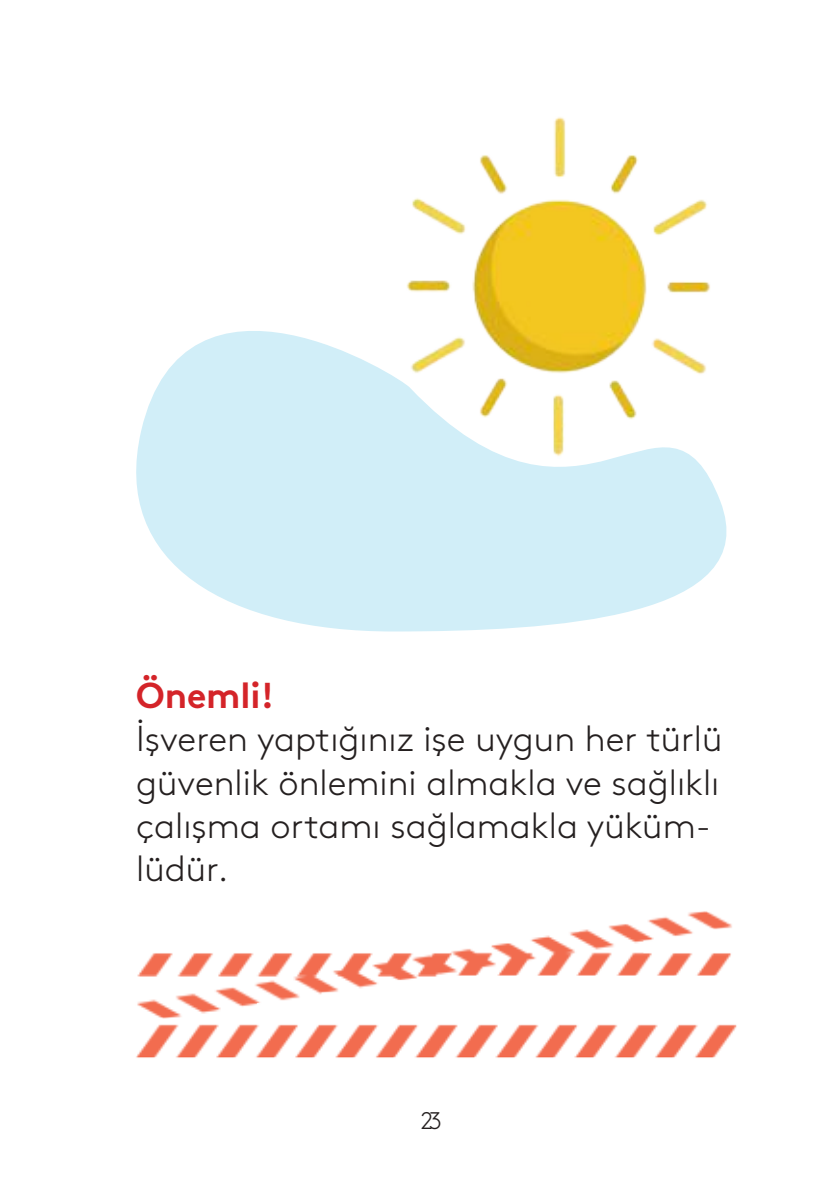
<style>
.page{position:relative;width:840px;height:1191px;background:#fff}
.page>*{position:absolute;margin:0;border:0;box-sizing:border-box;transform-origin:0 0}
.t1{font:300 36px/43.2px "Brown";color:#241f1f}
.t2{font:700 36px "Brown";color:#d42429}
.t3{font:300 24px "Brown";color:#241f1f}
</style>
<div class="page">
<svg style="left:136px;top:331px;width:591px;height:300px;background:#d7f0f9"></svg>
<img style="left:136px;top:911px;width:601px;height:147px">
<img style="left:380px;top:117px;width:347px;height:382px">
<p class="t2" style="left:136px;top:666px;width:139px">Önemli!</p>
<p class="t1" style="left:136px;top:715px;width:587px">İşveren yaptığınız işe uygun her türlü güvenlik önlemini almakla ve sağlıklı çalışma ortamı sağlamakla yüküm&shy;lüdür.</p>
<p class="t3" style="left:420px;top:1103px;width:23px">23</p>
</div>
